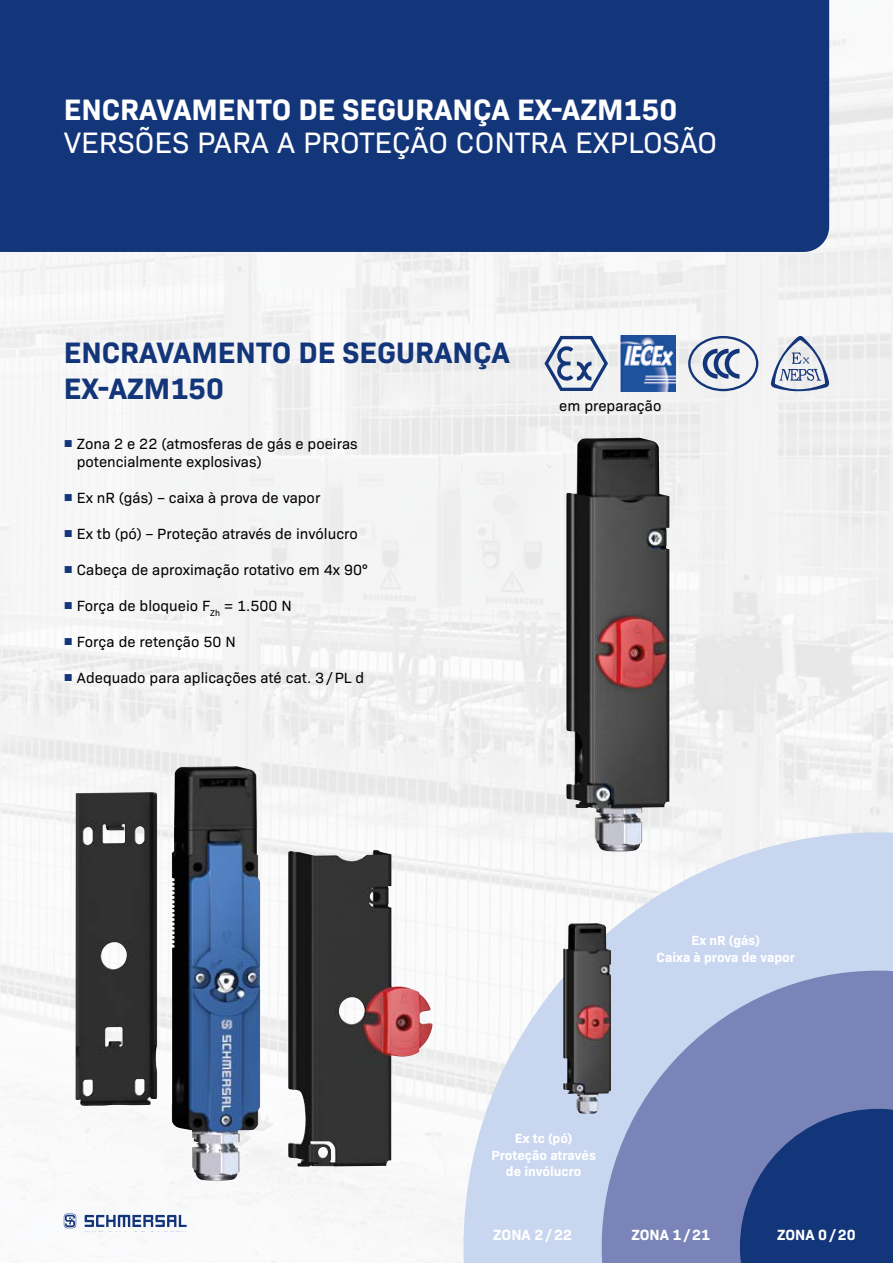
<style>
.page{position:relative;width:893px;height:1263px;background:#fff}
.page>*{position:absolute;margin:0;border:0;box-sizing:border-box;transform-origin:0 0}
.t1{font:30px "Bio Sans";color:#fff}
.t2{font:700 30px "Bio Sans";color:#fff}
.t3{font:700 30px/36px "Bio Sans";color:#13357a}
.t4{font:15px/18px "Bio Sans";color:#000}
.t5{font:700 15px "Bio Sans";color:#fff}
.t6{font:700 13.5px/16.8px "Bio Sans";color:#fff;text-align:center}
.s1{font-family:"Arial";color:#13357a}
</style>
<div class="page">
<img style="left:0;top:0;width:893px;height:1263px">
<div style="left:0;top:0;width:829px;height:252px;background:#13357a"></div>
<svg style="left:85px;top:1215px;width:102px;height:12px"></svg>
<svg style="left:64px;top:1213px;width:12px;height:15px"></svg>
<svg style="left:463px;top:832px;width:430px;height:431px;fill:#c8d6ef"></svg>
<svg style="left:602px;top:971px;width:291px;height:292px;background:#8d98c5"></svg>
<svg style="left:740px;top:1109px;width:153px;height:154px;background:#244284"></svg>
<img style="left:566px;top:438px;width:103px;height:413px">
<img style="left:563px;top:923px;width:48px;height:191px">
<img style="left:172px;top:766px;width:88px;height:415px">
<svg style="left:544px;top:336px;width:64px;height:55px"></svg>
<img style="left:621px;top:336px;width:55px;height:55px">
<svg style="left:688px;top:336px;width:70px;height:55px"></svg>
<svg style="left:771px;top:336px;width:58px;height:55px"></svg>
<h1 class="t2" style="left:64px;top:86px;width:615px">ENCRAVAMENTO DE SEGURANÇA EX-AZM150</h1>
<h1 class="t1" style="left:64px;top:120px;width:655px">VERSÕES PARA A PROTEÇÃO CONTRA EXPLOSÃO</h1>
<h1 class="t3" style="left:64px;top:332px;width:448px">ENCRAVAMENTO DE SEGURANÇA<br>EX-AZM150</h1>
<p class="t4" style="left:77px;top:433px;width:282px;text-indent:-13px"><span class="s1">■</span> Zona 2 e 22 (atmosferas de gás e poeiras potencialmente explosivas)</p>
<p class="t4" style="left:64px;top:487px;width:258px"><span class="s1">■</span> Ex nR (gás) – caixa à prova de vapor</p>
<p class="t4" style="left:64px;top:523px;width:296px"><span class="s1">■</span> Ex tb (pó) – Proteção através de invólucro</p>
<p class="t4" style="left:64px;top:559px;width:305px"><span class="s1">■</span> Cabeça de aproximação rotativo em 4x 90°</p>
<p class="t4" style="left:64px;top:595px;width:229px"><span class="s1">■</span> Força de bloqueio F<sub>Zh</sub> = 1.500 N</p>
<p class="t4" style="left:64px;top:631px;width:174px"><span class="s1">■</span> Força de retenção 50 N</p>
<p class="t4" style="left:64px;top:667px;width:302px"><span class="s1">■</span> Adequado para aplicações até cat. 3/PL d</p>
<p class="t4" style="left:559px;top:396px;width:104px">em preparação</p>
<p class="t6" style="left:657px;top:931px;width:140px">Ex nR (gás)<br>Caixa à prova de vapor</p>
<p class="t6" style="left:491px;top:1128px;width:106px">Ex tc (pó)<br>Proteção através de invólucro</p>
<p class="t5" style="left:493px;top:1223px;width:80px">ZONA 2/22</p>
<p class="t5" style="left:631px;top:1223px;width:80px">ZONA 1/21</p>
<p class="t5" style="left:777px;top:1223px;width:80px">ZONA 0/20</p>
</div>
